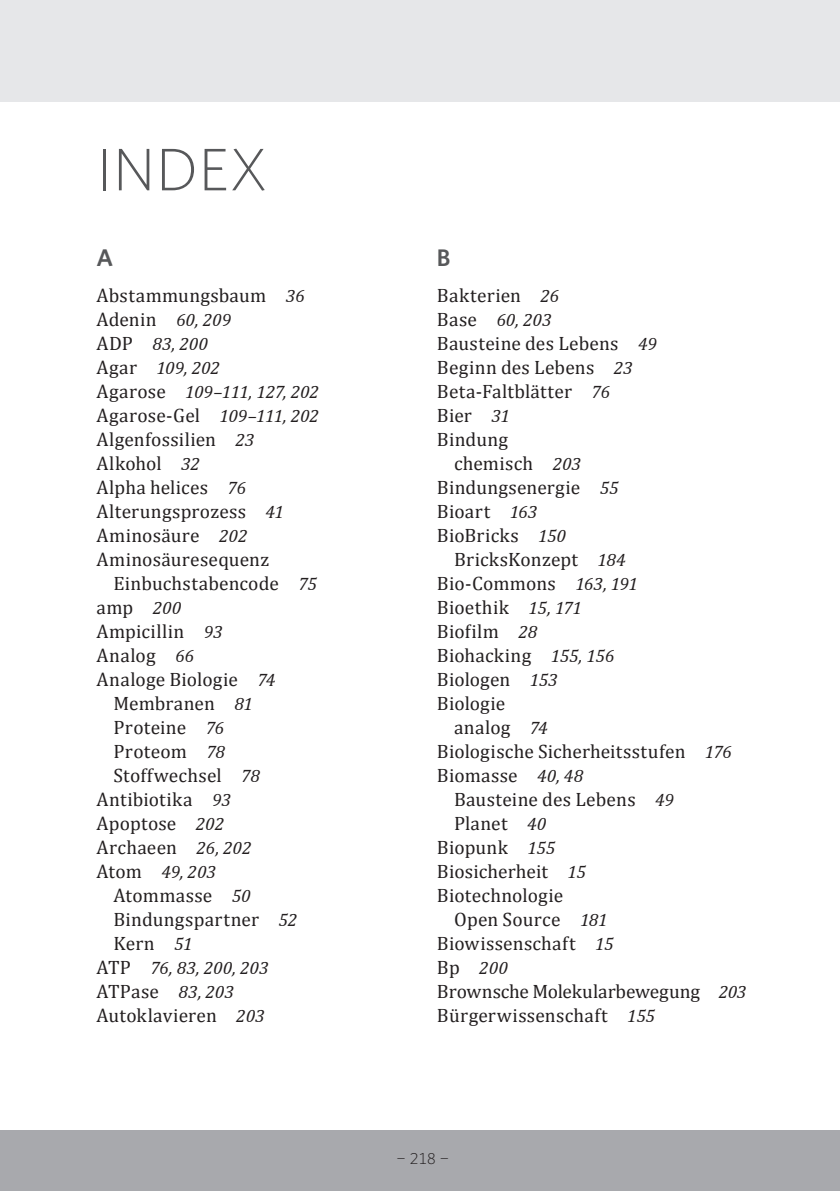
<style>
.page{position:relative;width:840px;height:1191px;background:#fff}
.page>*{position:absolute;margin:0;border:0;box-sizing:border-box;transform-origin:0 0}
.t1{font:300 60px "Whitney";letter-spacing:.01em;color:#57585a}
.t2{font:600 24px "Whitney";color:#57585a}
.t3{font:19.4px/24px "Cambria";letter-spacing:.01em;color:#231f20}
.t4{font:italic 18px/24px "Cambria";letter-spacing:-.01em;color:#231f20}
.t5{font:300 16px "Whitney Numeric";color:#231f20}
.s1{font-style:italic;font-size:18px}
.s2{font-style:normal;font-size:19.4px}
</style>
<div class="page">
<div style="left:0;top:1130px;width:839px;height:61px;background:#a8a9ad"></div>
<div style="left:0;top:0;width:839px;height:102px;background:#e6e7e9"></div>
<h1 class="t1" style="left:96px;top:135px;width:172px">INDEX</h1>
<p class="t2" style="left:96px;top:243px;width:18px">A</p>
<p class="t3" style="left:96px;top:283px;width:209px">Abstammungsbaum <span class="s1">36<br></span>Adenin <span class="s1">60, 209</span></p>
<p class="t4" style="left:96px;top:331px;width:224px"><span class="s2">ADP</span> 83, 200<br><span class="s2">Agar</span> 109, 202<br><span class="s2">Agarose</span> 109–111, 127, 202</p>
<p class="t3" style="left:96px;top:403px;width:224px">Agarose-Gel <span class="s1">109–111, 202<br></span>Algenfossilien <span class="s1">23<br></span>Alkohol <span class="s1">32<br></span>Alpha helices <span class="s1">76<br></span>Alterungsprozess <span class="s1">41<br></span>Aminosäure <span class="s1">202<br></span>Aminosäuresequenz</p>
<p class="t3" style="left:113px;top:571px;width:205px">Einbuchstabencode <span class="s1">75</span></p>
<p class="t3" style="left:96px;top:595px;width:86px">amp <span class="s1">200</span></p>
<p class="t3" style="left:96px;top:619px;width:128px">Ampicillin <span class="s1">93</span></p>
<p class="t3" style="left:96px;top:643px;width:99px">Analog <span class="s1">66</span></p>
<p class="t3" style="left:96px;top:667px;width:180px">Analoge Biologie <span class="s1">74</span></p>
<p class="t3" style="left:113px;top:691px;width:141px">Membranen <span class="s1">81</span></p>
<p class="t3" style="left:113px;top:715px;width:112px">Proteine <span class="s1">76</span></p>
<p class="t3" style="left:113px;top:739px;width:113px">Proteom <span class="s1">78</span></p>
<p class="t3" style="left:113px;top:763px;width:148px">Stoffwechsel <span class="s1">78</span></p>
<p class="t3" style="left:96px;top:787px;width:136px">Antibiotika <span class="s1">93</span></p>
<p class="t3" style="left:96px;top:811px;width:129px">Apoptose <span class="s1">202</span></p>
<p class="t3" style="left:96px;top:835px;width:156px">Archaeen <span class="s1">26, 202</span></p>
<p class="t4" style="left:96px;top:859px;width:121px"><span class="s2">Atom</span> 49, 203</p>
<p class="t3" style="left:113px;top:883px;width:185px">Atommasse <span class="s1">50<br></span>Bindungspartner <span class="s1">52<br></span>Kern <span class="s1">51</span></p>
<p class="t4" style="left:96px;top:955px;width:173px"><span class="s2">ATP</span> 76, 83, 200, 203</p>
<p class="t3" style="left:96px;top:979px;width:170px">ATPase <span class="s1">83, 203<br></span>Autoklavieren <span class="s1">203</span></p>
<p class="t2" style="left:436px;top:243px;width:15px">B</p>
<p class="t3" style="left:436px;top:283px;width:124px">Bakterien <span class="s1">26</span></p>
<p class="t4" style="left:436px;top:307px;width:116px"><span class="s2">Base</span> 60, 203</p>
<p class="t3" style="left:436px;top:331px;width:221px">Bausteine des Lebens <span class="s1">49</span></p>
<p class="t3" style="left:436px;top:355px;width:197px">Beginn des Lebens <span class="s1">23</span></p>
<p class="t3" style="left:436px;top:379px;width:174px">Beta-Faltblätter <span class="s1">76</span></p>
<p class="t3" style="left:436px;top:403px;width:74px">Bier <span class="s1">31</span></p>
<p class="t3" style="left:436px;top:427px;width:73px">Bindung</p>
<p class="t3" style="left:454px;top:451px;width:128px">chemisch <span class="s1">203</span></p>
<p class="t3" style="left:436px;top:475px;width:183px">Bindungsenergie <span class="s1">55</span></p>
<p class="t3" style="left:436px;top:499px;width:102px">Bioart <span class="s1">163</span></p>
<p class="t3" style="left:436px;top:523px;width:130px">BioBricks <span class="s1">150</span></p>
<p class="t3" style="left:453px;top:547px;width:173px">BricksKonzept <span class="s1">184</span></p>
<p class="t3" style="left:436px;top:571px;width:202px">Bio-Commons <span class="s1">163, 191</span></p>
<p class="t3" style="left:436px;top:595px;width:146px">Bioethik <span class="s1">15, 171</span></p>
<p class="t3" style="left:436px;top:619px;width:102px">Biofilm <span class="s1">28</span></p>
<p class="t3" style="left:436px;top:643px;width:179px">Biohacking <span class="s1">155, 156</span></p>
<p class="t3" style="left:436px;top:667px;width:122px">Biologen <span class="s1">153</span></p>
<p class="t3" style="left:436px;top:691px;width:70px">Biologie</p>
<p class="t3" style="left:454px;top:715px;width:95px">analog <span class="s1">74</span></p>
<p class="t3" style="left:436px;top:739px;width:296px">Biologische Sicherheitsstufen <span class="s1">176</span></p>
<p class="t3" style="left:436px;top:763px;width:148px">Biomasse <span class="s1">40, 48</span></p>
<p class="t3" style="left:453px;top:787px;width:221px">Bausteine des Lebens <span class="s1">49</span></p>
<p class="t3" style="left:453px;top:811px;width:94px">Planet <span class="s1">40</span></p>
<p class="t3" style="left:436px;top:835px;width:120px">Biopunk <span class="s1">155</span></p>
<p class="t3" style="left:436px;top:859px;width:151px">Biosicherheit <span class="s1">15</span></p>
<p class="t3" style="left:436px;top:883px;width:128px">Biotechnologie</p>
<p class="t3" style="left:454px;top:907px;width:155px">Open Source <span class="s1">181</span></p>
<p class="t3" style="left:436px;top:931px;width:178px">Biowissenschaft <span class="s1">15</span></p>
<p class="t4" style="left:436px;top:955px;width:72px"><span class="s2">Bp</span> 200</p>
<p class="t3" style="left:436px;top:979px;width:311px">Brownsche Molekularbewegung <span class="s1">203<br></span>Bürgerwissenschaft <span class="s1">155</span></p>
<p class="t5" style="left:396px;top:1150px;width:53px">- 218 -</p>
</div>
